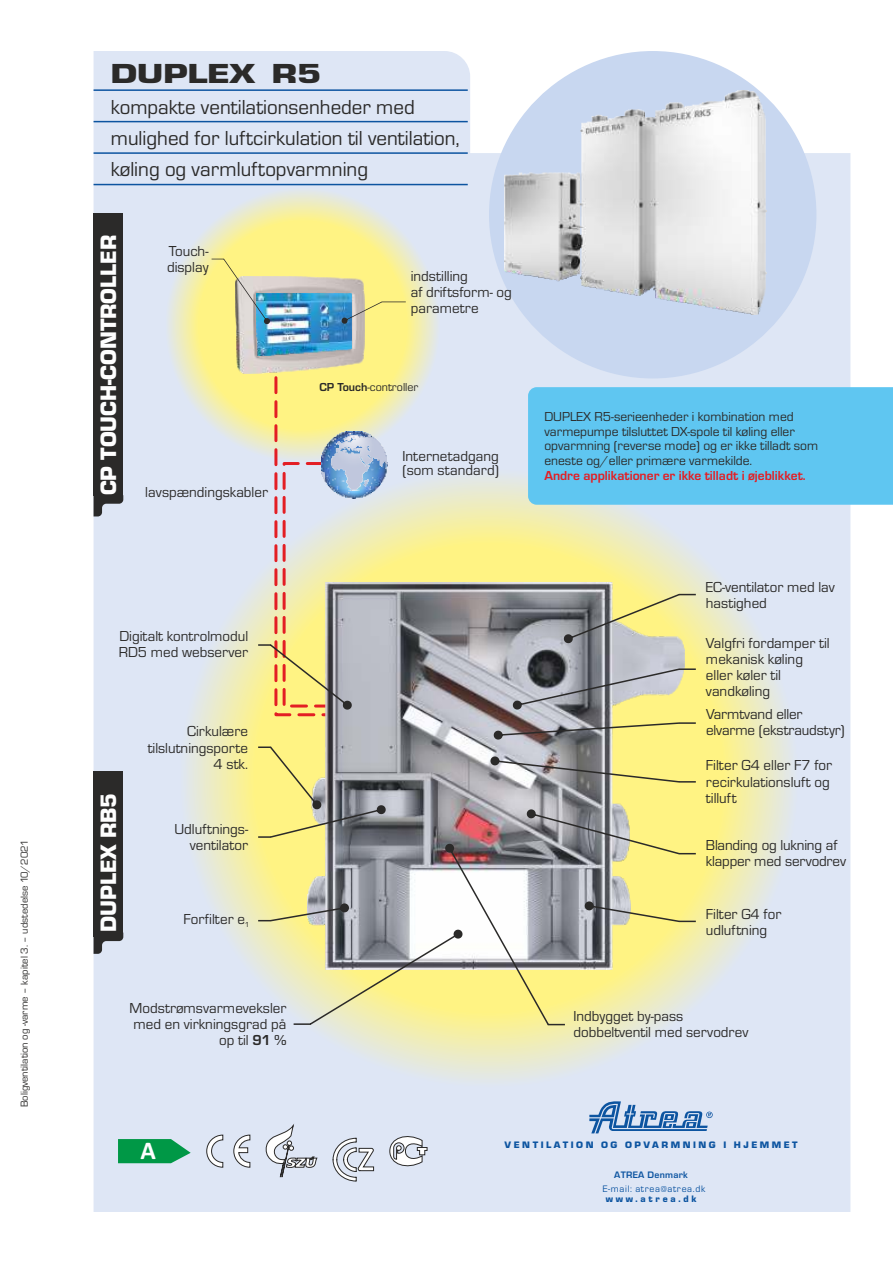
<style>
.page{position:relative;width:893px;height:1263px;background:#fff}
.page>*{position:absolute;margin:0;border:0;box-sizing:border-box;transform-origin:0 0}
.t1{font:28.5px "Eurostile TEE Blac";letter-spacing:-.01em;color:#2b2a29;scale:1.36 1}
.t2{font:700 25.5px "Calibri";color:#fefefe}
.t3{font:23.1px "Eurostile TEE Blac";color:#fefefe}
.t4{font:21px/31px "Eurostile TEE";color:#2b2a29}
.t5{font:15px/16.2px "Eurostile TEE";color:#2b2a29}
.t6{font:13.5px/14.5px "Eurostile TEE";color:#2b2a29}
.t7{font:700 13.5px "Eurostile TEE";color:#e31e24}
.t8{font:12px "Eurostile TEE";color:#2b2a29}
.t9{font:10.5px "Eurostile TEE";color:#2b2a29}
.t10{font:9.75px "Eurostile TEE Blac";letter-spacing:.25em;color:#0c54a0;scale:1.04 1}
.t11{font:9.75px "Eurostile TEE";letter-spacing:.07em;color:#0c54a0}
.t12{font:9.75px "Eurostile TEE Blac";letter-spacing:.285em;color:#0c54a0}
.t13{font:700 9.75px "Eurostile TEE";letter-spacing:.025em;color:#0c54a0}
.s1{font-weight:700}
</style>
<div class="page">
<div style="left:94px;top:51px;width:756px;height:1161px;background:#dee6f5"></div>
<svg style="left:158px;top:181px;width:288px;height:287px;background:#edecbd"></svg>
<svg style="left:165px;top:454px;width:647px;height:647px;background:#ebebc6"></svg>
<img style="left:307px;top:583px;width:378px;height:163px">
<div style="left:489px;top:51px;width:327px;height:327px;background:#c8d7f0;border-radius:50%"></div>
<img style="left:505px;top:90px;width:261px;height:224px">
<hr style="left:94px;top:152px;width:374px;height:2px;background:#0c54a0">
<hr style="left:94px;top:121px;width:374px;height:1px;background:#0c54a0">
<hr style="left:94px;top:89px;width:374px;height:2px;background:#0c54a0">
<hr style="left:94px;top:184px;width:374px;height:1px;background:#0c54a0">
<svg style="left:94px;top:937px;width:29px;height:17px"></svg>
<div style="left:94px;top:771px;width:29px;height:166px;background:#2b2a29"></div>
<svg style="left:564px;top:594px;width:132px;height:49px;background:#c0bd8e"></svg>
<svg style="left:494px;top:722px;width:202px;height:17px;background:#aea77f"></svg>
<svg style="left:258px;top:746px;width:438px;height:279px;background:#c6c29d"></svg>
<svg style="left:513px;top:668px;width:183px;height:41px;background:#acac9d"></svg>
<svg style="left:206px;top:1134px;width:45px;height:34px"></svg>
<svg style="left:265px;top:1122px;width:53px;height:55px;background:#cbd1db"></svg>
<svg style="left:332px;top:1137px;width:42px;height:45px;background:#c6cbd5"></svg>
<svg style="left:389px;top:1132px;width:39px;height:38px"></svg>
<svg style="left:118px;top:1139px;width:73px;height:24px;background:#1fa25e"></svg>
<svg style="left:212px;top:259px;width:194px;height:459px;background:#d5d6b4"></svg>
<svg style="left:94px;top:496px;width:29px;height:20px"></svg>
<div style="left:94px;top:214px;width:29px;height:282px;background:#2b2a29"></div>
<div style="left:528px;top:387px;width:365px;height:118px;background:#5fc6f1"></div>
<svg style="left:589px;top:1101px;width:124px;height:32px;background:#93b2d6"></svg>
<p class="t9" style="left:21px;top:1107px;width:269px;rotate:-90deg">Boligventilation og -varme – kapitel 3. – udstedelse 10/2021</p>
<h1 class="t1" style="left:111px;top:64px;width:157px">DUPLEX R5</h1>
<h3 class="t4" style="left:111px;top:93px;width:351px">kompakte ventilationsenheder med mulighed for luftcirkulation til ventilation, køling og varmluftopvarmning</h3>
<h3 class="t3" style="left:101px;top:495px;width:262px;rotate:-90deg">CP TOUCH-CONTROLLER</h3>
<p class="t5" style="left:167px;top:245px;width:43px">Touch&shy;display</p>
<p class="t5" style="left:145px;top:486px;width:124px">lavspændingskabler</p>
<p class="t5" style="left:119px;top:629px;width:131px">Digitalt kontrolmodul<br>RD5 med webserver</p>
<p class="t5" style="left:411px;top:270px;width:103px">indstilling<br>af driftsform- og parametre</p>
<p class="t8" style="left:320px;top:383px;width:100px"><span class="s1">CP Touch</span>-controller</p>
<p class="t5" style="left:403px;top:451px;width:98px;line-height:13.6px">Internetadgang (som standard)</p>
<p class="t6" style="left:544px;top:411px;width:275px">DUPLEX R5-serieenheder i kombination med varmepumpe tilsluttet DX-spole til køling eller opvarmning (reverse mode) og er ikke tilladt som eneste og/eller primære varmekilde.</p>
<p class="t7" style="left:544px;top:470px;width:263px">Andre applikationer er ikke tilladt i øjeblikket.</p>
<p class="t5" style="left:706px;top:580px;width:131px">EC-ventilator med lav hastighed</p>
<p class="t5" style="left:706px;top:636px;width:125px">Valgfri fordamper til mekanisk køling eller køler til vandkøling</p>
<p class="t5" style="left:706px;top:707px;width:98px">Varmtvand eller</p>
<h3 class="t3" style="left:101px;top:932px;width:141px;rotate:-90deg">DUPLEX RB5</h3>
<p class="t5" style="left:187px;top:725px;width:63px">Cirkulære</p>
<p class="t5" style="left:706px;top:723px;width:140px">elvarme (ekstraudstyr)</p>
<p class="t5" style="left:148px;top:741px;width:102px;text-align:right">tilslutningsporte<br>4 stk.</p>
<p class="t5" style="left:706px;top:759px;width:128px">Filter G4 eller F7 for recirkulationsluft og tilluft</p>
<p class="t5" style="left:174px;top:822px;width:75px;text-align:right">Udluftnings&shy;ventilator</p>
<p class="t5" style="left:184px;top:913px;width:67px">Forfilter e<sub>1</sub></p>
<p class="t5" style="left:706px;top:838px;width:142px">Blanding og lukning af klapper med servodrev</p>
<p class="t5" style="left:706px;top:907px;width:77px">Filter G4 for udluftning</p>
<p class="t5" style="left:130px;top:1001px;width:158px;text-align:right">Modstrømsvarmeveksler med en virkningsgrad på op til <span class="s1">91 %</span></p>
<p class="t5" style="left:573px;top:1009px;width:177px">Indbygget by-pass dobbeltventil med servodrev</p>
<h2 class="t2" style="left:140px;top:1140px;width:17px">A</h2>
<p class="t10" style="left:505px;top:1141px;width:283px">VENTILATION OG OPVARMNING I HJEMMET</p>
<p class="t13" style="left:614px;top:1171px;width:75px">ATREA Denmark</p>
<p class="t11" style="left:603px;top:1185px;width:104px">E-mail: atrea@atrea.dk</p>
<p class="t12" style="left:606px;top:1196px;width:92px">www.atrea.dk</p>
</div>
